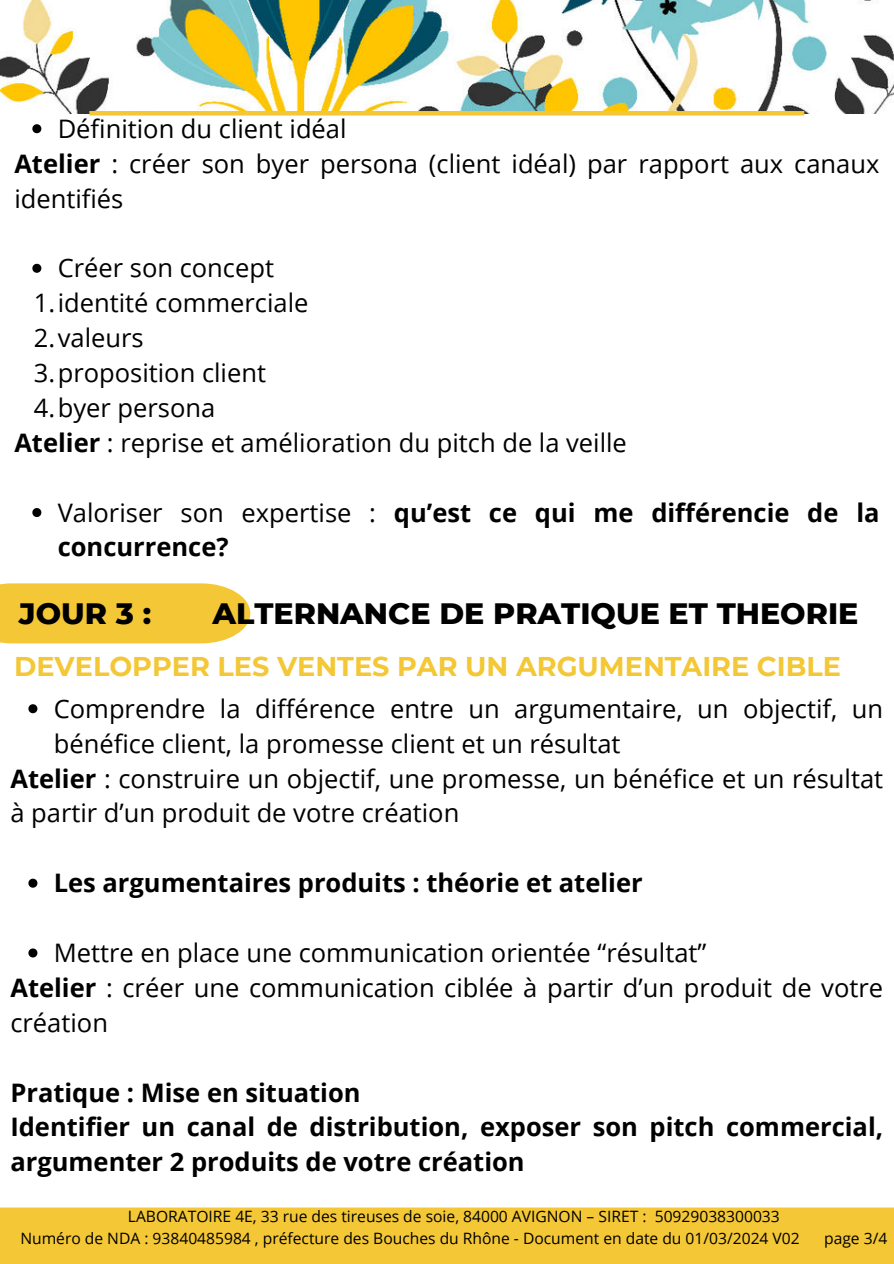
<style>
.page{position:relative;width:894px;height:1264px;background:#fff}
.page>*{position:absolute;margin:0;border:0;box-sizing:border-box;transform-origin:0 0}
.t1{font:800 30px "Montserrat";color:#000}
.t2{font:700 27px "Montserrat";color:#f3c735}
.t3{font:25.5px/34.8px "Open Sans";color:#000}
.t4{font:700 25.5px/34.8px "Open Sans";color:#000}
.t5{font:15.6px/21.3px "Open Sans";color:#000}
.s1{font-weight:700}
.s2{font-weight:400}
</style>
<div class="page">
<div style="left:0;top:1207px;width:893px;height:56px;background:#f3c735"></div>
<div style="left:0;top:583px;width:250px;height:60px;background:#f3c735"></div>
<svg style="left:28px;top:704px;width:9px;height:9px"></svg>
<svg style="left:28px;top:878px;width:9px;height:9px"></svg>
<svg style="left:28px;top:948px;width:9px;height:9px"></svg>
<svg style="left:32px;top:124px;width:9px;height:9px"></svg>
<svg style="left:32px;top:264px;width:9px;height:9px"></svg>
<svg style="left:32px;top:508px;width:9px;height:9px"></svg>
<img style="left:0;top:0;width:893px;height:114px">
<hr style="left:89px;top:111px;width:715px;height:4px;background:#f3c735">
<p class="t3" style="left:14px;top:110px;width:866px;text-indent:43px">Définition du client idéal<br><span class="s1">Atelier</span> : créer son byer persona (client idéal) par rapport aux canaux identifiés</p>
<p class="t3" style="left:58px;top:250px;width:218px">Créer son concept</p>
<p class="t3" style="left:34px;top:285px;width:276px">1.identité commerciale</p>
<p class="t3" style="left:34px;top:320px;width:111px">2.valeurs</p>
<p class="t3" style="left:34px;top:354px;width:234px">3.proposition client</p>
<p class="t3" style="left:34px;top:389px;width:183px">4.byer persona</p>
<p class="t3" style="left:14px;top:424px;width:614px"><span class="s1">Atelier</span> : reprise et amélioration du pitch de la veille</p>
<p class="t4" style="left:58px;top:494px;width:823px"><span class="s2">Valoriser son expertise :</span> qu’est ce qui me différencie de la concurrence?</p>
<p class="t1" style="left:19px;top:591px;width:134px">JOUR 3 :</p>
<p class="t1" style="left:212px;top:591px;width:647px">ALTERNANCE DE PRATIQUE ET THEORIE</p>
<p class="t2" style="left:14px;top:647px;width:828px">DEVELOPPER LES VENTES PAR UN ARGUMENTAIRE CIBLE</p>
<p class="t3" style="left:54px;top:690px;width:830px">Comprendre la différence entre un argumentaire, un objectif, un</p>
<p class="t3" style="left:54px;top:725px;width:568px">bénéfice client, la promesse client et un résultat</p>
<p class="t3" style="left:10px;top:760px;width:874px"><span class="s1">Atelier</span> : construire un objectif, une promesse, un bénéfice et un résultat</p>
<p class="t3" style="left:10px;top:795px;width:450px">à partir d’un produit de votre création</p>
<p class="t4" style="left:54px;top:864px;width:590px">Les argumentaires produits : théorie et atelier</p>
<p class="t3" style="left:10px;top:934px;width:874px;text-indent:43px">Mettre en place une communication orientée “résultat”<br><span class="s1">Atelier</span> : créer une communication ciblée à partir d’un produit de votre création</p>
<p class="t4" style="left:10px;top:1074px;width:874px">Pratique : Mise en situation<br>Identifier un canal de distribution, exposer son pitch commercial, argumenter 2 produits de votre création</p>
<p class="t5" style="left:20px;top:1205px;width:780px;text-indent:107px">LABORATOIRE 4E, 33 rue des tireuses de soie, 84000 AVIGNON – SIRET : 50929038300033<br>Numéro de NDA : 93840485984 , préfecture des Bouches du Rhône - Document en date du 01/03/2024 V02</p>
<p class="t5" style="left:823px;top:1226px;width:65px">page 3/4</p>
</div>
